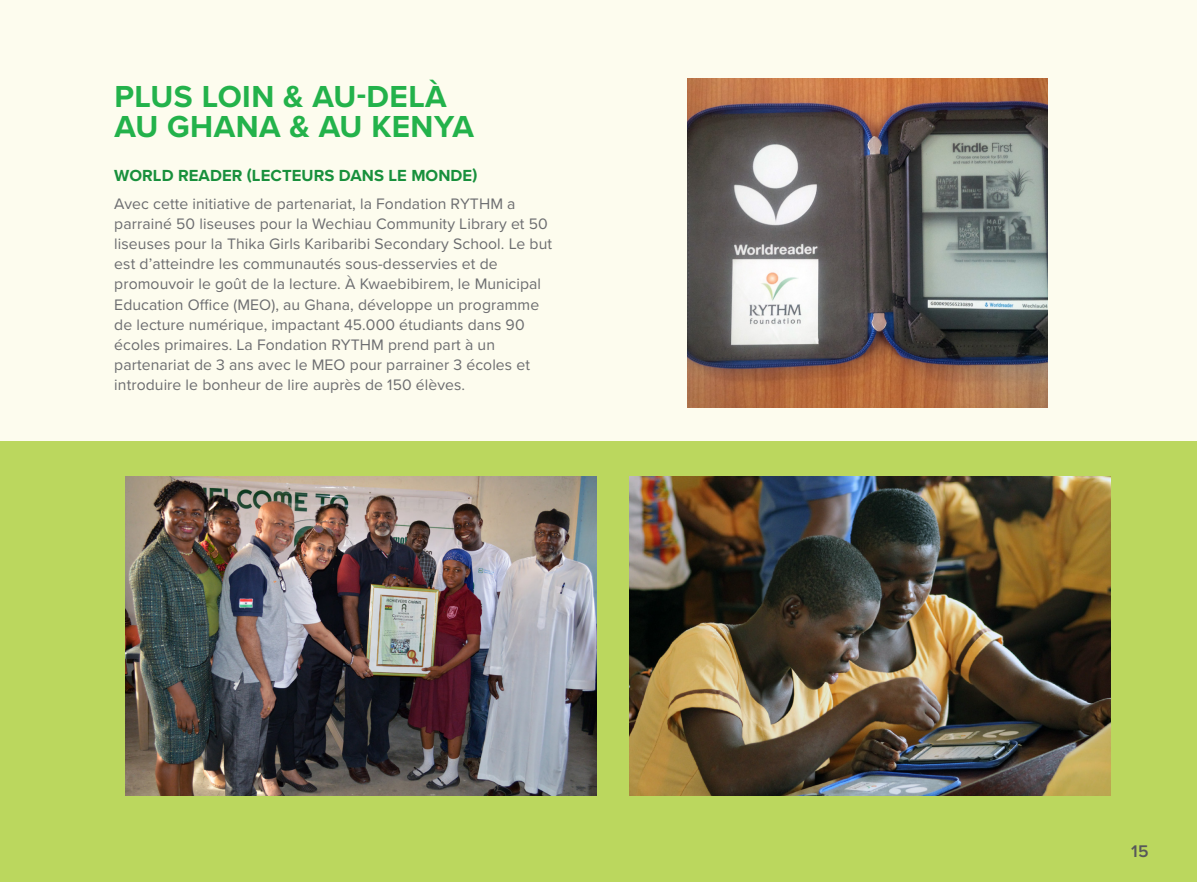
<style>
.page{position:relative;width:1197px;height:882px;background:#fdfcee}
.page>*{position:absolute;margin:0;border:0;box-sizing:border-box;transform-origin:0 0}
.t1{font:700 31.5px/29.8px "Proxima Nova";letter-spacing:.015em;color:#23b24b}
.t2{font:600 17.5px "Proxima Nova";color:#57585a}
.t3{font:700 16.62px "Proxima Nova";letter-spacing:.005em;color:#18903c}
.t4{font:15.75px/20.1px "Proxima Nova";letter-spacing:.005em;color:#6c6d70}
</style>
<div class="page">
<div style="left:0;top:441px;width:1197px;height:441px;background:#bbd75e"></div>
<img style="left:687px;top:78px;width:360px;height:330px">
<img style="left:126px;top:477px;width:471px;height:318px">
<img style="left:630px;top:477px;width:480px;height:318px">
<h1 class="t1" style="left:114px;top:81px;width:361px">PLUS LOIN &amp; AU-DELÀ<br>AU GHANA &amp; AU KENYA</h1>
<p class="t3" style="left:114px;top:163px;width:365px">WORLD READER (LECTEURS DANS LE MONDE)</p>
<p class="t4" style="left:114px;top:193px;width:439px">Avec cette initiative de partenariat, la Fondation RYTHM a parrainé 50 liseuses pour la Wechiau Community Library et 50 liseuses pour la Thika Girls Karibaribi Secondary School. Le but est d’atteindre les communautés sous-desservies et de promouvoir le goût de la lecture. À Kwaebibirem, le Municipal Education Office (MEO), au Ghana, développe un programme de lecture numérique, impactant 45.000 étudiants dans 90 écoles primaires. La Fondation RYTHM prend part à un partenariat de 3 ans avec le MEO pour parrainer 3 écoles et introduire le bonheur de lire auprès de 150 élèves.</p>
<p class="t2" style="left:1131px;top:838px;width:19px">15</p>
</div>
